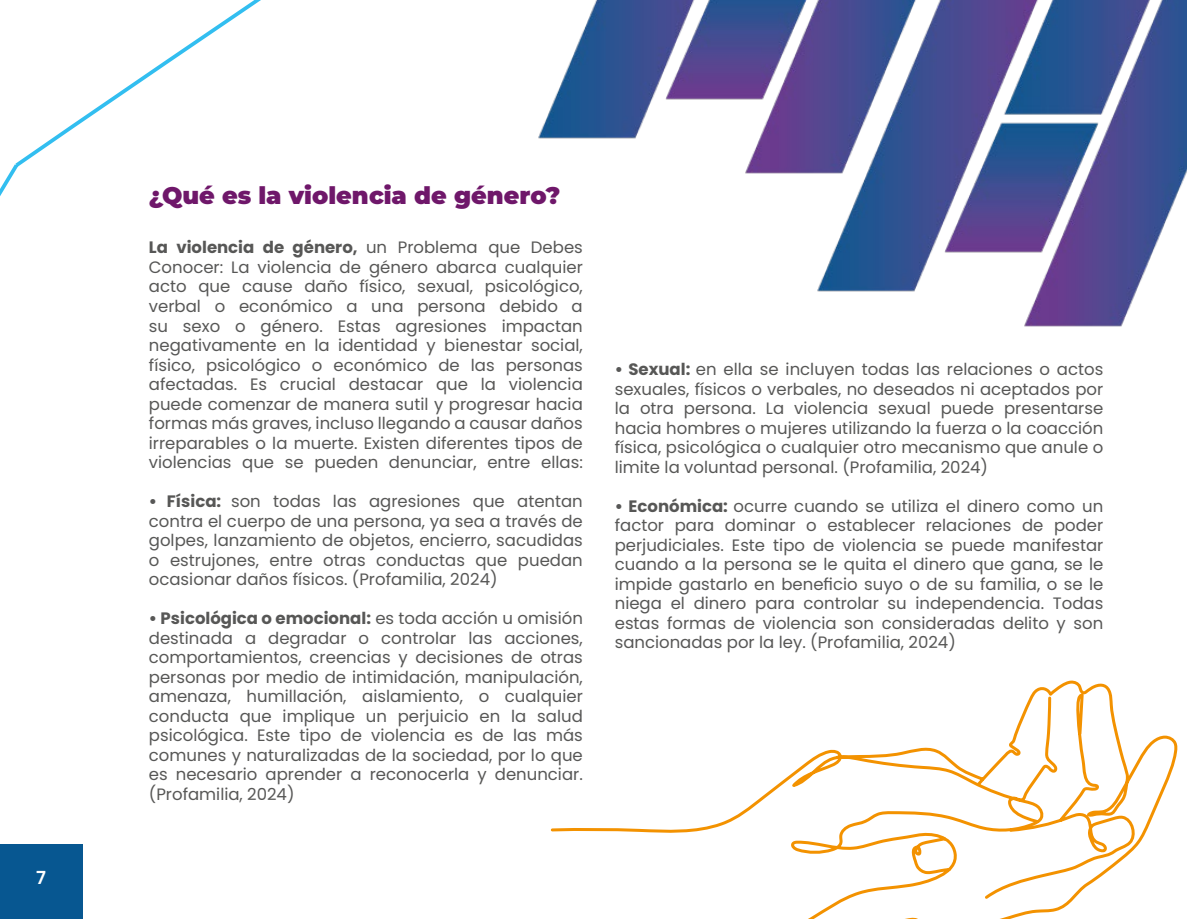
<style>
.page{position:relative;width:1187px;height:919px;background:#fff}
.page>*{position:absolute;margin:0;border:0;box-sizing:border-box;transform-origin:0 0}
.t1{font:900 24px "Montserrat";color:#6f176a}
.t2{font:600 18px "Poppins";color:#fff}
.t3{font:16.5px/19.5px "Poppins";color:#575756;text-align:justify}
.s1{font-weight:700}
</style>
<div class="page">
<div style="left:0;top:844px;width:83px;height:74px;background:#075791"></div>
<img style="left:817px;top:0;width:369px;height:327px">
<img style="left:538px;top:0;width:556px;height:227px">
<svg style="left:550px;top:680px;width:628px;height:238px"></svg>
<svg style="left:0;top:0;width:261px;height:196px"></svg>
<p class="t2" style="left:36px;top:867px;width:11px">7</p>
<h1 class="t1" style="left:149px;top:177px;width:413px">¿Qué es la violencia de género?</h1>
<p class="t3" style="left:149px;top:238px;width:435px"><span class="s1">La violencia de género,</span> un Problema que Debes Conocer: La violencia de género abarca cualquier acto que cause daño físico, sexual, psicológico, verbal o económico a una persona debido a su sexo o género. Estas agresiones impactan negativamente en la identidad y bienestar social, físico, psicológico o económico de las personas afectadas. Es crucial destacar que la violencia puede comenzar de manera sutil y progresar hacia formas más graves, incluso llegando a causar daños irreparables o la muerte. Existen diferentes tipos de violencias que se pueden denunciar, entre ellas:</p>
<p class="t3" style="left:149px;top:491px;width:435px"><span class="s1">• Física:</span> son todas las agresiones que atentan contra el cuerpo de una persona, ya sea a través de golpes, lanzamiento de objetos, encierro, sacudidas o estrujones, entre otras conductas que puedan ocasionar daños físicos. (Profamilia, 2024)</p>
<p class="t3" style="left:149px;top:608px;width:435px"><span class="s1">• Psicológica o emocional:</span> es toda acción u omisión destinada a degradar o controlar las acciones, comportamientos, creencias y decisiones de otras personas por medio de intimidación, manipulación, amenaza, humillación, aislamiento, o cualquier conducta que implique un perjuicio en la salud psicológica. Este tipo de violencia es de las más comunes y naturalizadas de la sociedad, por lo que es necesario aprender a reconocerla y denunciar. (Profamilia, 2024)</p>
<p class="t3" style="left:614px;top:359px;width:490px"><span class="s1">• Sexual:</span> en ella se incluyen todas las relaciones o actos sexuales, físicos o verbales, no deseados ni aceptados por la otra persona. La violencia sexual puede presentarse hacia hombres o mujeres utilizando la fuerza o la coacción física, psicológica o cualquier otro mecanismo que anule o limite la voluntad personal. (Profamilia, 2024)</p>
<p class="t3" style="left:614px;top:496px;width:490px"><span class="s1">• Económica:</span> ocurre cuando se utiliza el dinero como un factor para dominar o establecer relaciones de poder perjudiciales. Este tipo de violencia se puede manifestar cuando a la persona se le quita el dinero que gana, se le impide gastarlo en beneficio suyo o de su familia, o se le niega el dinero para controlar su independencia. Todas estas formas de violencia son consideradas delito y son sancionadas por la ley. (Profamilia, 2024)</p>
</div>
